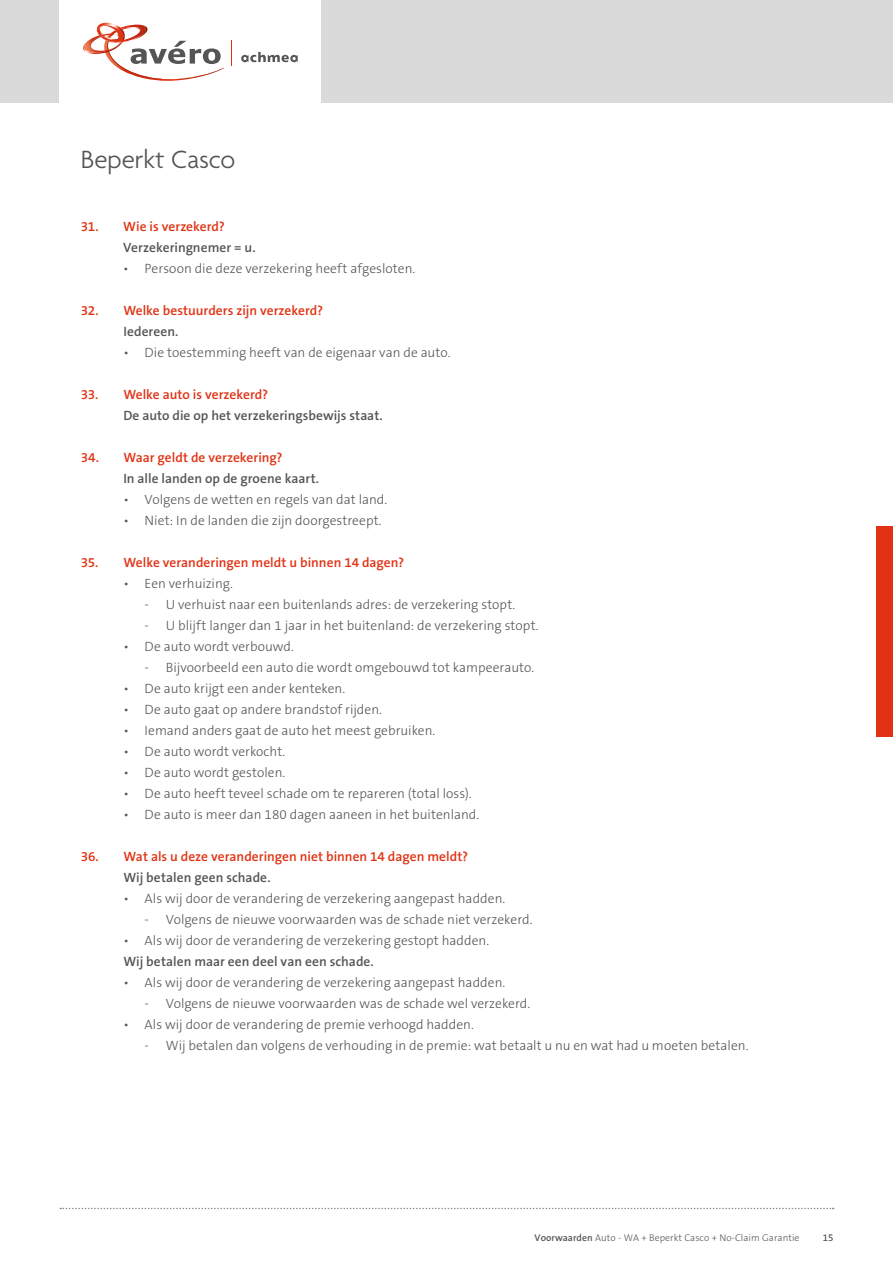
<style>
.page{position:relative;width:893px;height:1263px;background:#fff}
.page>*{position:absolute;margin:0;border:0;box-sizing:border-box;transform-origin:0 0}
.t1{font:300 27px "Agenda";color:#555}
.t2{font:300 13.5px "The Sans B3";letter-spacing:.005em;color:#555}
.t3{font:600 13.5px "The Sans B6";color:#e13214}
.t4{font:600 13.5px "The Sans B6";letter-spacing:.005em;color:#555}
.t5{font:300 9.75px "The Sans B3";letter-spacing:.005em;color:#555}
.s1{font-family:"The Sans B6";font-weight:600}
</style>
<div class="page">
<div style="left:0;top:0;width:893px;height:103px;background:#dadada"></div>
<div style="left:60px;top:0;width:261px;height:103px;background:#fff"></div>
<svg style="left:241px;top:52px;width:57px;height:10px"></svg>
<svg style="left:83px;top:22px;width:141px;height:59px"></svg>
<svg style="left:231px;top:41px;width:1px;height:25px"></svg>
<svg style="left:60px;top:1208px;width:774px;height:1px"></svg>
<div style="left:876px;top:526px;width:17px;height:211px;background:#e13214"></div>
<h1 class="t1" style="left:81px;top:145px;width:156px">Beperkt Casco</h1>
<p class="t3" style="left:81px;top:219px;width:146px">31. Wie is verzekerd?</p>
<p class="t4" style="left:123px;top:240px;width:134px">Verzekeringnemer = u.</p>
<p class="t2" style="left:123px;top:262px;width:294px">• Persoon die deze verzekering heeft afgesloten.</p>
<p class="t3" style="left:81px;top:303px;width:244px">32. Welke bestuurders zijn verzekerd?</p>
<p class="t4" style="left:123px;top:324px;width:57px">Iedereen.</p>
<p class="t2" style="left:123px;top:346px;width:329px">• Die toestemming heeft van de eigenaar van de auto.</p>
<p class="t3" style="left:81px;top:387px;width:189px">33. Welke auto is verzekerd?</p>
<p class="t4" style="left:123px;top:408px;width:261px">De auto die op het verzekeringsbewijs staat.</p>
<p class="t3" style="left:81px;top:450px;width:203px">34. Waar geldt de verzekering?</p>
<p class="t4" style="left:123px;top:471px;width:197px">In alle landen op de groene kaart.</p>
<p class="t2" style="left:123px;top:493px;width:265px">• Volgens de wetten en regels van dat land.</p>
<p class="t2" style="left:123px;top:514px;width:260px">• Niet: In de landen die zijn doorgestreept.</p>
<p class="t3" style="left:81px;top:555px;width:325px">35. Welke veranderingen meldt u binnen 14 dagen?</p>
<p class="t2" style="left:123px;top:577px;width:111px">• Een verhuizing.</p>
<p class="t2" style="left:145px;top:598px;width:372px">- U verhuist naar een buitenlands adres: de verzekering stopt.</p>
<p class="t2" style="left:145px;top:619px;width:395px">- U blijft langer dan 1 jaar in het buitenland: de verzekering stopt.</p>
<p class="t2" style="left:123px;top:640px;width:172px">• De auto wordt verbouwd.</p>
<p class="t2" style="left:145px;top:661px;width:391px">- Bijvoorbeeld een auto die wordt omgebouwd tot kampeerauto.</p>
<p class="t2" style="left:123px;top:682px;width:223px">• De auto krijgt een ander kenteken.</p>
<p class="t2" style="left:123px;top:703px;width:260px">• De auto gaat op andere brandstof rijden.</p>
<p class="t2" style="left:123px;top:724px;width:314px">• Iemand anders gaat de auto het meest gebruiken.</p>
<p class="t2" style="left:123px;top:745px;width:164px">• De auto wordt verkocht.</p>
<p class="t2" style="left:123px;top:766px;width:164px">• De auto wordt gestolen.</p>
<p class="t2" style="left:123px;top:787px;width:350px">• De auto heeft teveel schade om te repareren (total loss).</p>
<p class="t2" style="left:123px;top:808px;width:357px">• De auto is meer dan 180 dagen aaneen in het buitenland.</p>
<p class="t3" style="left:81px;top:850px;width:389px">36. Wat als u deze veranderingen niet binnen 14 dagen meldt?</p>
<p class="t4" style="left:123px;top:871px;width:149px">Wij betalen geen schade.</p>
<p class="t2" style="left:123px;top:892px;width:383px">• Als wij door de verandering de verzekering aangepast hadden.</p>
<p class="t2" style="left:145px;top:913px;width:389px">- Volgens de nieuwe voorwaarden was de schade niet verzekerd.</p>
<p class="t2" style="left:123px;top:934px;width:367px">• Als wij door de verandering de verzekering gestopt hadden.</p>
<p class="t4" style="left:123px;top:955px;width:252px">Wij betalen maar een deel van een schade.</p>
<p class="t2" style="left:123px;top:976px;width:383px">• Als wij door de verandering de verzekering aangepast hadden.</p>
<p class="t2" style="left:145px;top:997px;width:387px">- Volgens de nieuwe voorwaarden was de schade wel verzekerd.</p>
<p class="t2" style="left:123px;top:1018px;width:352px">• Als wij door de verandering de premie verhoogd hadden.</p>
<p class="t2" style="left:145px;top:1039px;width:605px">- Wij betalen dan volgens de verhouding in de premie: wat betaalt u nu en wat had u moeten betalen.</p>
<p class="t5" style="left:535px;top:1233px;width:266px"><span class="s1">Voorwaarden</span> Auto - WA + Beperkt Casco + No-Claim Garantie</p>
<p class="t5" style="left:823px;top:1233px;width:12px">15</p>
</div>
